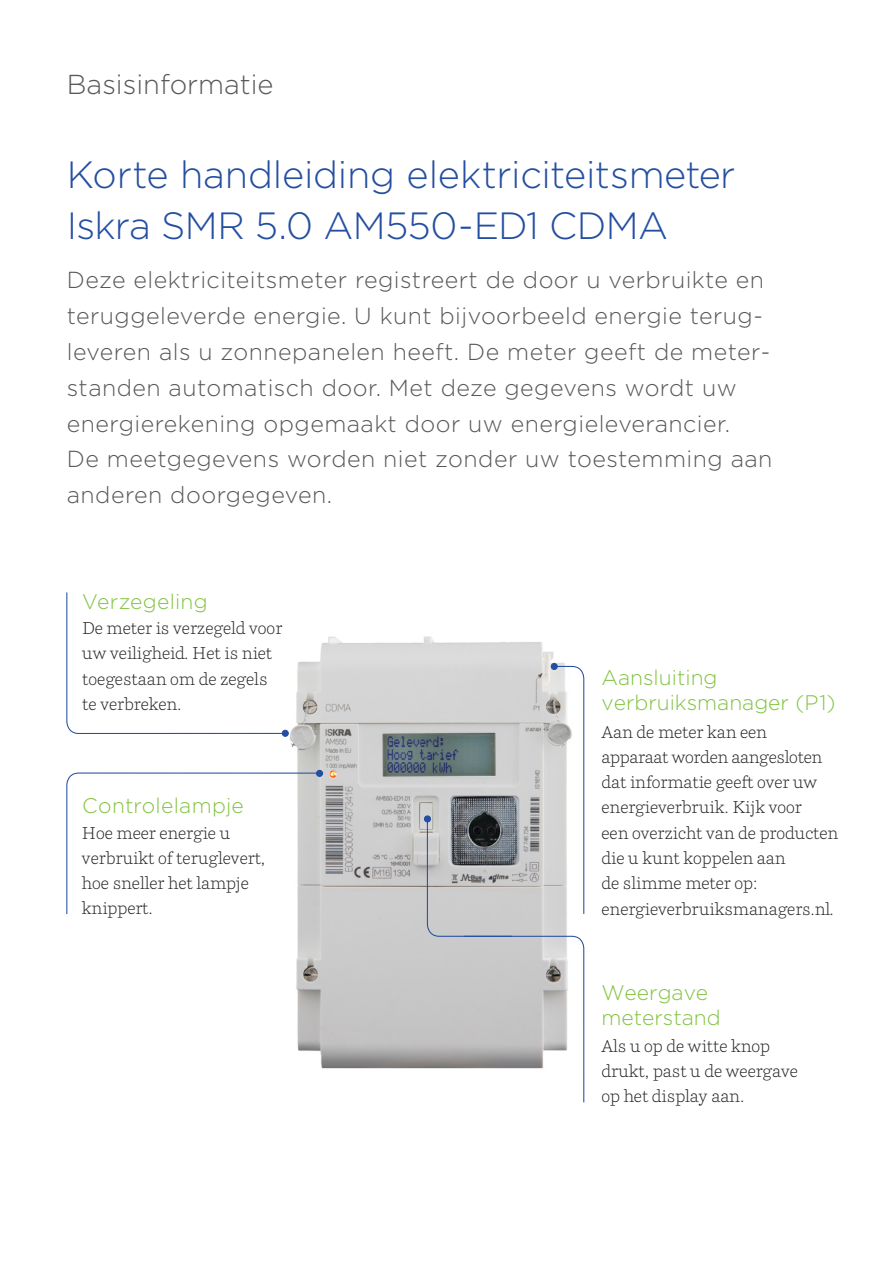
<style>
.page{position:relative;width:886px;height:1262px;background:#fff}
.page>*{position:absolute;margin:0;border:0;box-sizing:border-box;transform-origin:0 0}
.t1{font:300 38px "Gotham";letter-spacing:-.01em;color:#244ea1}
.t2{font:300 27.5px "Gotham";color:#57585a}
.t3{font:300 23.25px/35.8px "Gotham";letter-spacing:.02em;color:#57585a}
.t4{font:300 21px "Gotham";color:#81c340}
.t5{font:300 16.75px/25.2px "Parry Pro";color:#231f20}
</style>
<div class="page">
<svg style="left:66px;top:592px;width:519px;height:511px"></svg>
<div style="left:551px;top:663px;width:7px;height:7px;border:1px solid #244ea1;border-radius:50%"></div>
<p class="t2" style="left:67px;top:67px;width:208px">Basisinformatie</p>
<p class="t1" style="left:67px;top:151px;width:670px">Korte handleiding elektriciteitsmeter</p>
<p class="t1" style="left:67px;top:201px;width:603px">Iskra SMR 5.0 AM550-ED1 CDMA</p>
<p class="t3" style="left:67px;top:261px;width:699px">Deze elektriciteitsmeter registreert de door u verbruikte en</p>
<p class="t3" style="left:67px;top:297px;width:705px">teruggeleverde energie. U kunt bijvoorbeeld energie terug&shy;leveren als u zonnepanelen heeft. De meter geeft de meter&shy;standen automatisch door. Met deze gegevens wordt uw</p>
<p class="t3" style="left:67px;top:405px;width:665px">energierekening opgemaakt door uw energieleverancier.</p>
<p class="t3" style="left:67px;top:440px;width:707px">De meetgegevens worden niet zonder uw toestemming aan anderen doorgegeven.</p>
<p class="t4" style="left:82px;top:588px;width:127px">Verzegeling</p>
<p class="t5" style="left:82px;top:615px;width:201px">De meter is verzegeld voor uw veiligheid. Het is niet toegestaan om de zegels te verbreken.</p>
<p class="t4" style="left:82px;top:792px;width:163px">Controlelampje</p>
<p class="t5" style="left:82px;top:820px;width:185px">Hoe meer energie u verbruikt of teruglevert,</p>
<p class="t5" style="left:82px;top:870px;width:168px">hoe sneller het lampje knippert.</p>
<p class="t4" style="left:601px;top:663px;width:118px">Aansluiting</p>
<p class="t4" style="left:601px;top:689px;width:236px">verbruiksmanager (P1)</p>
<p class="t5" style="left:601px;top:719px;width:167px">Aan de meter kan een</p>
<p class="t5" style="left:601px;top:744px;width:222px">apparaat worden aangesloten</p>
<p class="t5" style="left:601px;top:769px;width:238px">dat informatie geeft over uw energieverbruik. Kijk voor<br>een overzicht van de producten die u kunt koppelen aan<br>de slimme meter op:</p>
<p class="t5" style="left:601px;top:896px;width:234px">energieverbruiksmanagers.nl.</p>
<p class="t4" style="left:601px;top:979px;width:108px">Weergave</p>
<p class="t4" style="left:601px;top:1004px;width:121px">meterstand</p>
<p class="t5" style="left:601px;top:1033px;width:198px">Als u op de witte knop drukt, past u de weergave op het display aan.</p>
</div>
